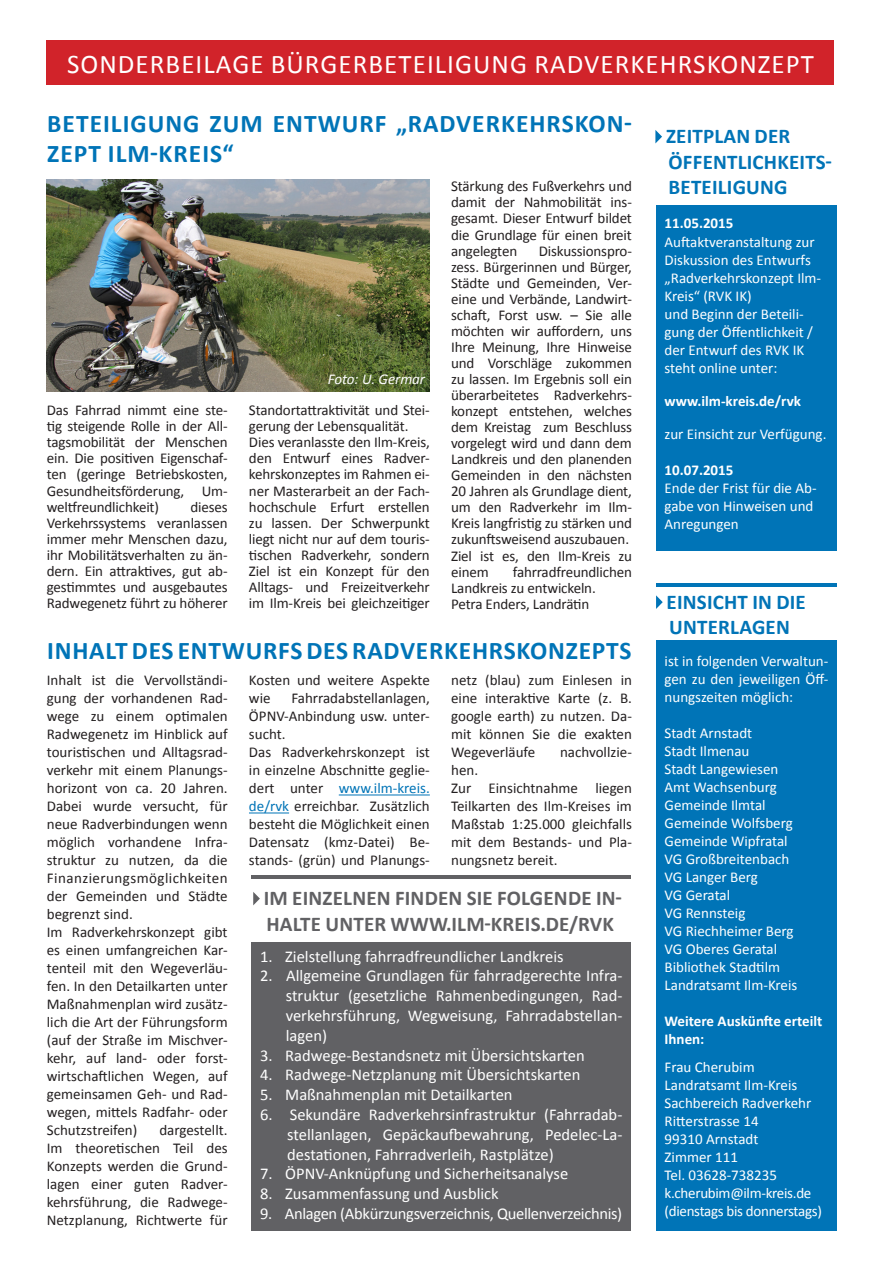
<style>
.page{position:relative;width:881px;height:1263px;background:#fff}
.page>*{position:absolute;margin:0;border:0;box-sizing:border-box;transform-origin:0 0}
.t1{font:27px "Calibri";letter-spacing:.04em;color:#fff}
.t2{font:700 25.5px/30.6px "Calibri";letter-spacing:.035em;color:#0074b7}
.t3{font:700 21px/25.2px "Calibri";letter-spacing:.01em;color:#0074b7}
.t4{font:700 21px/25.2px "Calibri";letter-spacing:.01em;color:#616164}
.t5{font:16.5px/19.8px "Calibri";color:#fff;text-align:justify}
.t6{font:16.5px "Calibri";letter-spacing:-.02em;color:#fff}
.t7{font:15px/16px "Calibri";letter-spacing:-.01em;color:#231f20}
.t8{font:15px/18px "Calibri";color:#fff}
.t9{font:700 15px/18px "Calibri";color:#fff}
.t10{font:italic 15px "Calibri";color:#fff}
.s1{color:#0074b7}
</style>
<div class="page">
<div style="left:47px;top:40px;width:786px;height:45px;background:#d1232a"></div>
<div style="left:655px;top:128px;width:181px;height:423px;background:#0074b7"></div>
<div style="left:651px;top:116px;width:187px;height:89px;background:#fff"></div>
<svg style="left:655px;top:130px;width:6px;height:13px"></svg>
<hr style="left:338px;top:794px;width:91px;height:1px;background:#0074b7">
<hr style="left:249px;top:812px;width:40px;height:1px;background:#0074b7">
<div style="left:655px;top:584px;width:181px;height:647px;background:#0074b7"></div>
<div style="left:651px;top:587px;width:185px;height:53px;background:#fff"></div>
<svg style="left:656px;top:595px;width:6px;height:14px"></svg>
<div style="left:251px;top:875px;width:379px;height:356px;background:#616164"></div>
<div style="left:249px;top:879px;width:381px;height:62px;background:#fff"></div>
<svg style="left:253px;top:892px;width:7px;height:13px"></svg>
<img style="left:47px;top:179px;width:382px;height:212px">
<h1 class="t1" style="left:67px;top:47px;width:748px">Sonderbeilage Bürgerbeteiligung Radverkehrskonzept</h1>
<h2 class="t2" style="left:47px;top:108px;width:586px">BETEILIGUNG ZUM ENTWURF „RADVERKEHRSKON-<br>ZEPT ILM-KREIS“</h2>
<p class="t7" style="left:47px;top:402px;width:182px;text-align:justify">Das Fahrrad nimmt eine ste&shy;tig steigende Rolle in der All&shy;tagsmobilität der Menschen ein. Die positiven Eigenschaf&shy;ten (geringe Betriebskosten, Gesundheitsförderung, Um&shy;weltfreundlichkeit)</p>
<p class="t7" style="left:47px;top:499px;width:182px;text-align:justify;text-indent:143px">dieses Verkehrssystems veranlassen immer mehr Menschen dazu, ihr Mobilitätsverhalten zu än&shy;dern. Ein attraktives, gut ab&shy;gestimmtes und ausgebautes Radwegenetz führt zu höherer</p>
<p class="t10" style="left:327px;top:369px;width:99px">Foto: U. Germar</p>
<p class="t7" style="left:249px;top:402px;width:182px">Standortattraktivität und Stei&shy;gerung der Lebensqualität.<br>Dies veranlasste den Ilm-Kreis, den Entwurf eines Radver&shy;kehrskonzeptes im Rahmen ei&shy;ner Masterarbeit an der Fach&shy;hochschule Erfurt erstellen zu lassen. Der Schwerpunkt liegt nicht nur auf dem touris&shy;tischen Radverkehr, sondern<br>Ziel ist ein Konzept für den<br>Alltags- und Freizeitverkehr im Ilm-Kreis bei gleichzeitiger</p>
<p class="t7" style="left:451px;top:178px;width:182px;text-align:justify">Stärkung des Fußverkehrs und damit der Nahmobilität ins&shy;gesamt. Dieser Entwurf bildet die Grundlage für einen breit angelegten</p>
<p class="t7" style="left:451px;top:243px;width:182px;text-indent:88px">Diskussionspro&shy;zess. Bürgerinnen und Bürger,<br>Städte und Gemeinden, Ver&shy;eine und Verbände, Landwirt&shy;schaft, Forst usw. – Sie alle möchten wir auffordern, uns<br>Ihre Meinung, Ihre Hinweise und Vorschläge zukommen zu lassen. Im Ergebnis soll ein überarbeitetes Radverkehrs&shy;konzept entstehen, welches dem Kreistag zum Beschluss vorgelegt wird und dann dem<br>Landkreis und den planenden<br>Gemeinden in den nächsten<br>20 Jahren als Grundlage dient, um den Radverkehr im Ilm-<br>Kreis langfristig zu stärken und zukunftsweisend auszubauen.<br>Ziel ist es, den Ilm-Kreis zu einem</p>
<p class="t7" style="left:451px;top:564px;width:182px;text-indent:62px">fahrradfreundlichen<br>Landkreis zu entwickeln.<br>Petra Enders, Landrätin</p>
<h2 class="t2" style="left:47px;top:635px;width:585px">INHALT DES ENTWURFS DES RADVERKEHRSKONZEPTS</h2>
<p class="t7" style="left:47px;top:671px;width:182px;line-height:18px">Inhalt ist die Vervollständi&shy;gung der vorhandenen Rad&shy;wege zu einem optimalen<br>Radwegenetz im Hinblick auf touristischen und Alltagsrad&shy;verkehr mit einem Planungs&shy;horizont von ca. 20 Jahren.<br>Dabei wurde versucht, für neue Radverbindungen wenn möglich vorhandene Infra&shy;struktur zu nutzen, da die<br>Finanzierungsmöglichkeiten der Gemeinden und Städte begrenzt sind.<br>Im Radverkehrskonzept gibt es einen umfangreichen Kar&shy;tenteil mit den Wegeverläu&shy;fen. In den Detailkarten unter<br>Maßnahmenplan wird zusätz&shy;lich die Art der Führungsform (auf der Straße im Mischver&shy;kehr, auf land- oder forst&shy;wirtschaftlichen Wegen, auf gemeinsamen Geh- und Rad&shy;wegen, mittels Radfahr- oder<br>Schutzstreifen)</p>
<p class="t7" style="left:47px;top:1121px;width:182px;line-height:18px;text-align:justify;text-indent:112px">dargestellt.<br>Im theoretischen Teil des Konzepts werden die Grund&shy;lagen einer guten Radver&shy;kehrsführung, die Radwege-Netzplanung, Richtwerte für</p>
<p class="t7" style="left:249px;top:671px;width:182px;line-height:18px">Kosten und weitere Aspekte wie</p>
<p class="t7" style="left:249px;top:689px;width:182px;line-height:18px;text-indent:42px">Fahrradabstellanlagen,<br>ÖPNV-Anbindung usw. unter&shy;sucht.<br>Das Radverkehrskonzept ist in einzelne Abschnitte geglie&shy;dert unter <span class="s1">www.ilm-kreis. de/rvk</span> erreichbar. Zusätzlich besteht die Möglichkeit einen<br>Datensatz (kmz-Datei) Be&shy;stands- (grün) und Planungs-</p>
<p class="t7" style="left:451px;top:671px;width:182px;line-height:18px;text-align:justify">netz (blau) zum Einlesen in eine interaktive Karte (z. B. google earth) zu nutzen. Da&shy;mit können Sie die exakten Wegeverläufe</p>
<p class="t7" style="left:560px;top:744px;width:73px">nachvollzie-</p>
<p class="t7" style="left:451px;top:761px;width:182px;line-height:18px">hen.<br>Zur Einsichtnahme liegen<br>Teilkarten des Ilm-Kreises im<br>Maßstab 1:25.000 gleichfalls mit dem Bestands- und Pla&shy;nungsnetz bereit.</p>
<h3 class="t4" style="left:264px;top:886px;width:359px">IM EINZELNEN FINDEN SIE FOLGENDE IN-<br>HALTE UNTER WWW</h3>
<h3 class="t4" style="left:446px;top:911px;width:167px">.ILM-KREIS.DE/RVK</h3>
<p class="t5" style="left:260px;top:946px;width:305px">1. Zielstellung fahrradfreundlicher Landkreis</p>
<p class="t5" style="left:286px;top:966px;width:338px;text-indent:-26px">2. Allgemeine Grundlagen für fahrradgerechte Infra&shy;struktur (gesetzliche Rahmenbedingungen, Rad&shy;verkehrsführung, Wegweisung, Fahrradabstellan&shy;lagen)</p>
<p class="t5" style="left:260px;top:1045px;width:326px">3. Radwege-Bestandsnetz mit Übersichtskarten</p>
<p class="t5" style="left:260px;top:1065px;width:321px">4. Radwege-Netzplanung mit Übersichtskarten</p>
<p class="t5" style="left:260px;top:1085px;width:254px">5. Maßnahmenplan mit Detailkarten</p>
<p class="t5" style="left:287px;top:1105px;width:336px;text-indent:-27px">6. Sekundäre Radverkehrsinfrastruktur (Fahrradab&shy;stellanlagen, Gepäckaufbewahrung, Pedelec-La&shy;destationen, Fahrradverleih, Rastplätze)</p>
<p class="t5" style="left:260px;top:1164px;width:309px">7. ÖPNV-Anknüpfung und Sicherheitsanalyse</p>
<p class="t5" style="left:260px;top:1184px;width:240px">8. Zusammenfassung und Ausblick</p>
<p class="t6" style="left:260px;top:1203px;width:363px">9. Anlagen (Abkürzungsverzeichnis, Quellenverzeichnis)</p>
<h3 class="t3" style="left:665px;top:124px;width:167px">ZEITPLAN DER<br>ÖFFENTLICHKEITS-<br>BETEILIGUNG</h3>
<p class="t9" style="left:664px;top:214px;width:70px">11.05.2015</p>
<p class="t8" style="left:664px;top:233px;width:158px">Auftaktveranstaltung zur<br>Diskussion des Entwurfs „Radverkehrskonzept Ilm-<br>Kreis“ (RVK IK)<br>und Beginn der Beteili&shy;gung der Öffentlichkeit / der Entwurf des RVK IK steht online unter:</p>
<p class="t9" style="left:664px;top:391px;width:138px">WWW.ILM-KREIS.DE/RVK</p>
<p class="t8" style="left:664px;top:425px;width:163px">zur Einsicht zur Verfügung.</p>
<p class="t9" style="left:664px;top:460px;width:70px">10.07.2015</p>
<p class="t8" style="left:664px;top:479px;width:153px">Ende der Frist für die Ab&shy;gabe von Hinweisen und<br>Anregungen</p>
<h3 class="t3" style="left:666px;top:589px;width:141px">EINSICHT IN DIE<br>UNTERLAGEN</h3>
<p class="t8" style="left:664px;top:652px;width:165px;text-align:justify">ist in folgenden Verwaltun&shy;gen zu den jeweiligen Öff&shy;nungszeiten möglich:</p>
<p class="t8" style="left:664px;top:724px;width:134px">Stadt Arnstadt<br>Stadt Ilmenau<br>Stadt Langewiesen<br>Amt Wachsenburg<br>Gemeinde Ilmtal<br>Gemeinde Wolfsberg<br>Gemeinde Wipfratal<br>VG Großbreitenbach<br>VG Langer Berg<br>VG Geratal<br>VG Rennsteig<br>VG Riechheimer Berg<br>VG Oberes Geratal<br>Bibliothek Stadtilm<br>Landratsamt Ilm-Kreis</p>
<p class="t9" style="left:664px;top:1012px;width:159px">WEITERE AUSKÜNFTE ERTEILT<br>IHNEN:</p>
<p class="t8" style="left:664px;top:1058px;width:159px">Frau Cherubim<br>Landratsamt Ilm-Kreis<br>Sachbereich Radverkehr<br>Ritterstrasse 14<br>99310 Arnstadt<br>Zimmer 111<br>Tel. 03628-738235 k.cherubim@ilm-kreis.de (dienstags bis donnerstags)</p>
</div>
